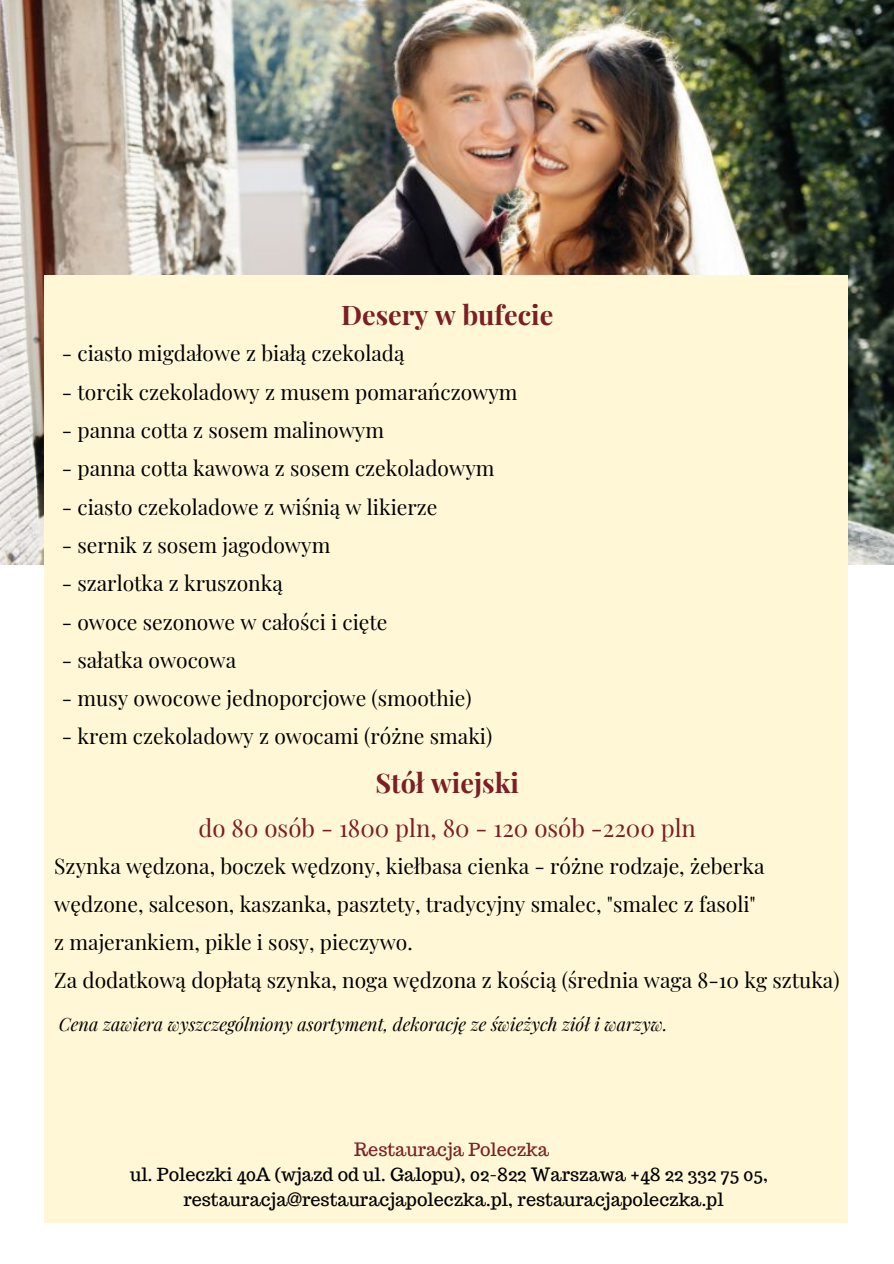
<style>
.page{position:relative;width:894px;height:1264px;background:#fff}
.page>*{position:absolute;margin:0;border:0;box-sizing:border-box;transform-origin:0 0}
.t1{font:700 27px "Playfair Display";color:#7a1f26}
.t2{font:24px "Playfair Display";color:#7a1f26}
.t3{font:21px/38.2px "Playfair Display";color:#000}
.t4{font:18px/24.8px "Trocchi";color:#000;text-align:center}
.t5{font:italic 18px "Playfair Display";color:#000}
.t6{font:18px "Trocchi";color:#7a1f26}
</style>
<div class="page">
<img style="left:0;top:0;width:893px;height:564px">
<div style="left:44px;top:275px;width:803px;height:947px;background:#fff7d5"></div>
<p class="t1" style="left:341px;top:295px;width:214px">Desery w bufecie</p>
<p class="t3" style="left:62px;top:333px;width:344px">- ciasto migdałowe z białą czekoladą</p>
<p class="t3" style="left:62px;top:372px;width:457px">- torcik czekoladowy z musem pomarańczowym</p>
<p class="t3" style="left:62px;top:410px;width:324px">- panna cotta z sosem malinowym</p>
<p class="t3" style="left:62px;top:448px;width:434px">- panna cotta kawowa z sosem czekoladowym</p>
<p class="t3" style="left:62px;top:486px;width:377px">- ciasto czekoladowe z wiśnią w likierze</p>
<p class="t3" style="left:62px;top:525px;width:270px">- sernik z sosem jagodowym</p>
<p class="t3" style="left:62px;top:563px;width:222px">- szarlotka z kruszonką</p>
<p class="t3" style="left:62px;top:601px;width:327px">- owoce sezonowe w całości i cięte</p>
<p class="t3" style="left:62px;top:640px;width:176px">- sałatka owocowa</p>
<p class="t3" style="left:62px;top:678px;width:411px">- musy owocowe jednoporcjowe (smoothie)</p>
<p class="t3" style="left:62px;top:716px;width:432px">- krem czekoladowy z owocami (różne smaki)</p>
<p class="t1" style="left:375px;top:764px;width:145px">Stół wiejski</p>
<p class="t2" style="left:198px;top:811px;width:499px">do 80 osób - 1800 pln, 80 - 120 osób -2200 pln</p>
<p class="t3" style="left:54px;top:845px;width:786px">Szynka wędzona, boczek wędzony, kiełbasa cienka - różne rodzaje, żeberka wędzone, salceson, kaszanka, pasztety, tradycyjny smalec, "smalec z fasoli"<br>z majerankiem, pikle i sosy, pieczywo.<br>Za dodatkową dopłatą szynka, noga wędzona z kością (średnia waga 8-10 kg sztuka)</p>
<p class="t5" style="left:59px;top:1011px;width:610px">Cena zawiera wyszczególniony asortyment, dekorację ze świeżych ziół i warzyw.</p>
<p class="t6" style="left:354px;top:1137px;width:196px">Restauracja Poleczka</p>
<p class="t4" style="left:130px;top:1161px;width:639px">ul. Poleczki 40A (wjazd od ul. Galopu), 02-822 Warszawa +48 22 332 75 05, restauracja@restauracjapoleczka.pl, restauracjapoleczka.pl</p>
</div>
